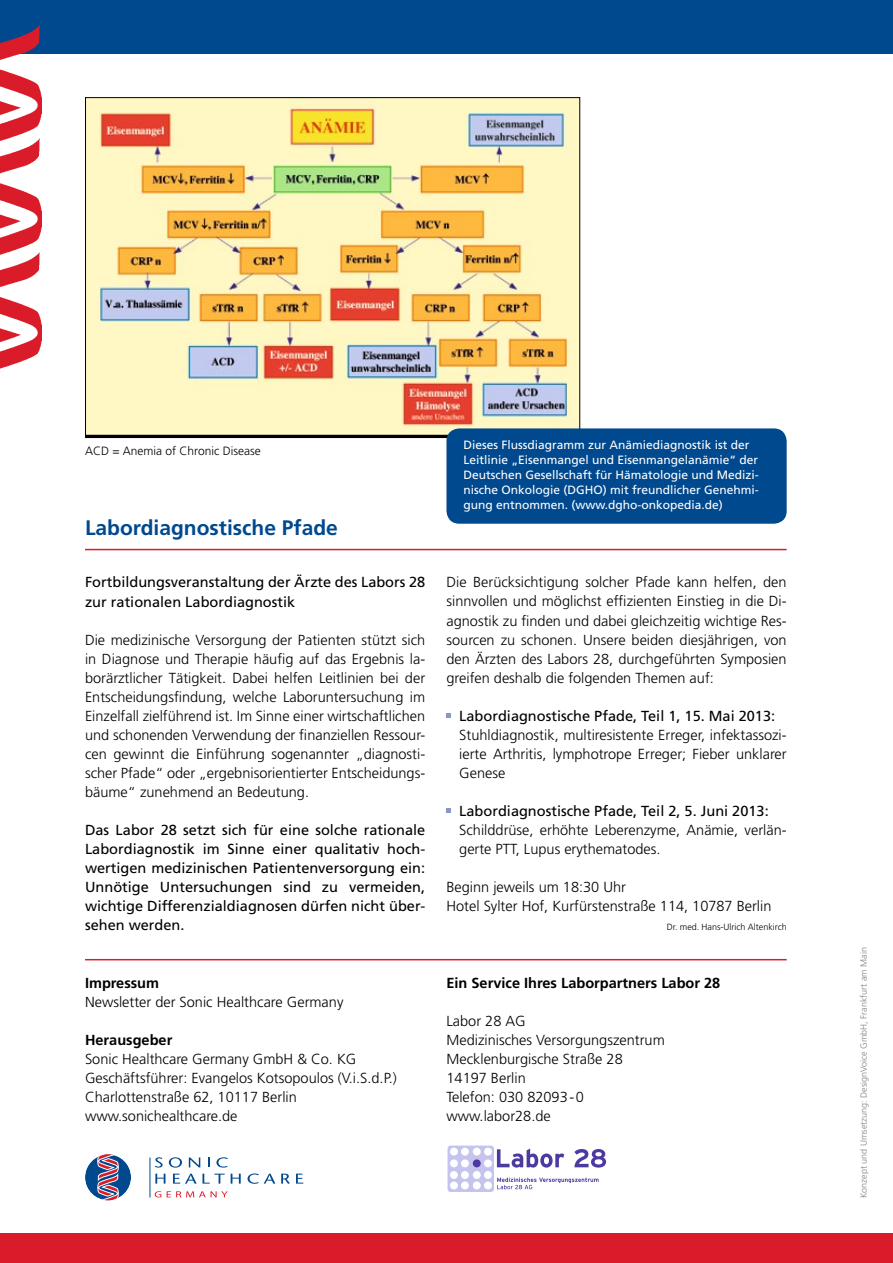
<style>
.page{position:relative;width:893px;height:1263px;background:#fff}
.page>*{position:absolute;margin:0;border:0;box-sizing:border-box;transform-origin:0 0}
.t1{font:700 21px "Frutiger";color:#00498f}
.t2{font:300 14.55px/19px "Frutiger";color:#000}
.t3{font:14.55px/19px "Frutiger";color:#000}
.t4{font:700 14.55px "Frutiger";color:#000}
.t5{font:12px/15px "Frutiger";color:#fff}
.t6{font:300 12px "Frutiger";color:#000}
.t7{font:300 9px "Frutiger";color:#818181}
.t8{font:300 9px "Frutiger";color:#000}
</style>
<div class="page">
<div style="left:0;top:1233px;width:893px;height:30px;background:#da1c2a"></div>
<hr style="left:85px;top:959px;width:702px;height:1px;background:#da1c2a">
<hr style="left:150px;top:1157px;width:1px;height:40px;background:#00498f">
<svg style="left:85px;top:1154px;width:46px;height:46px"></svg>
<svg style="left:155px;top:1157px;width:8px;height:10px"></svg>
<svg style="left:169px;top:1157px;width:13px;height:10px"></svg>
<svg style="left:189px;top:1157px;width:11px;height:10px"></svg>
<svg style="left:208px;top:1157px;width:2px;height:10px"></svg>
<svg style="left:216px;top:1157px;width:12px;height:10px"></svg>
<svg style="left:155px;top:1173px;width:10px;height:10px"></svg>
<svg style="left:173px;top:1173px;width:52px;height:10px"></svg>
<svg style="left:231px;top:1173px;width:10px;height:10px"></svg>
<svg style="left:247px;top:1173px;width:28px;height:11px"></svg>
<svg style="left:281px;top:1173px;width:9px;height:11px"></svg>
<svg style="left:296px;top:1173px;width:7px;height:10px"></svg>
<svg style="left:155px;top:1191px;width:6px;height:6px"></svg>
<svg style="left:167px;top:1191px;width:61px;height:6px"></svg>
<img style="left:87px;top:99px;width:491px;height:335px">
<hr style="left:85px;top:435px;width:495px;height:3px;background:#000">
<div style="left:448px;top:1145px;width:46px;height:47px;background:#c4c4ee;border-radius:3px"></div>
<div style="left:450px;top:1181px;width:8px;height:8px;background:#fff;border-radius:50%"></div>
<div style="left:461px;top:1181px;width:8px;height:8px;background:#fff;border-radius:50%"></div>
<div style="left:473px;top:1181px;width:8px;height:8px;background:#fff;border-radius:50%"></div>
<div style="left:484px;top:1181px;width:8px;height:8px;background:#fff;border-radius:50%"></div>
<div style="left:450px;top:1171px;width:8px;height:8px;background:#fff;border-radius:50%"></div>
<div style="left:461px;top:1171px;width:8px;height:8px;background:#fff;border-radius:50%"></div>
<div style="left:461px;top:1159px;width:8px;height:8px;background:#fff;border-radius:50%"></div>
<div style="left:484px;top:1171px;width:8px;height:8px;background:#fff;border-radius:50%"></div>
<div style="left:450px;top:1159px;width:8px;height:8px;background:#fff;border-radius:50%"></div>
<div style="left:473px;top:1171px;width:8px;height:8px;background:#fff;border-radius:50%"></div>
<div style="left:473px;top:1159px;width:8px;height:8px;background:#4c39a2;border-radius:50%"></div>
<div style="left:484px;top:1159px;width:8px;height:8px;background:#fff;border-radius:50%"></div>
<div style="left:450px;top:1148px;width:8px;height:7px;background:#fff;border-radius:50%"></div>
<div style="left:461px;top:1148px;width:8px;height:7px;background:#fff;border-radius:50%"></div>
<div style="left:473px;top:1148px;width:8px;height:7px;background:#fff;border-radius:50%"></div>
<div style="left:484px;top:1148px;width:8px;height:7px;background:#fff;border-radius:50%"></div>
<svg style="left:497px;top:1148px;width:67px;height:19px"></svg>
<svg style="left:574px;top:1149px;width:32px;height:18px"></svg>
<svg style="left:497px;top:1177px;width:102px;height:12px"></svg>
<div style="left:0;top:0;width:893px;height:53px;background:#00498f"></div>
<hr style="left:85px;top:549px;width:702px;height:1px;background:#da1c2a">
<svg style="left:446px;top:713px;width:5px;height:5px"></svg>
<svg style="left:446px;top:809px;width:5px;height:4px"></svg>
<img style="left:0;top:25px;width:41px;height:344px">
<div style="left:446px;top:428px;width:341px;height:96px;background:#00498f;border-radius:13px"></div>
<p class="t6" style="left:85px;top:444px;width:177px">ACD = Anemia of Chronic Disease</p>
<h1 class="t1" style="left:85px;top:515px;width:254px">Labordiagnostische Pfade</h1>
<p class="t3" style="left:85px;top:573px;width:342px">Fortbildungsveranstaltung der Ärzte des Labors 28 zur rationalen Labordiagnostik</p>
<p class="t2" style="left:85px;top:630px;width:342px;text-align:justify">Die medizinische Versorgung der Patienten stützt sich in Diagnose und Therapie häufig auf das Ergebnis la&shy;borärztlicher Tätigkeit. Dabei helfen Leitlinien bei der Entscheidungsfindung, welche Laboruntersuchung im Einzelfall zielführend ist. Im Sinne einer wirtschaftlichen und schonenden Verwendung der finanziellen Ressour&shy;cen gewinnt die Einführung sogenannter „diagnosti&shy;scher Pfade“ oder „ergebnisorientierter Entscheidungs&shy;bäume“ zunehmend an Bedeutung.</p>
<p class="t3" style="left:85px;top:821px;width:342px;text-align:justify">Das Labor 28 setzt sich für eine solche rationale Labordiagnostik im Sinne einer qualitativ hoch&shy;wertigen medizinischen Patientenversorgung ein:<br>Unnötige Untersuchungen sind zu vermeiden, wichtige Differenzialdiagnosen dürfen nicht über&shy;sehen werden.</p>
<p class="t4" style="left:85px;top:974px;width:76px">Impressum</p>
<p class="t2" style="left:85px;top:992px;width:260px">Newsletter der Sonic Healthcare Germany</p>
<p class="t4" style="left:85px;top:1031px;width:89px">Herausgeber</p>
<p class="t2" style="left:85px;top:1049px;width:313px">Sonic Healthcare Germany GmbH &amp; Co. KG Geschäftsführer: Evangelos Kotsopoulos (V.i.S.d.P.)<br>Charlottenstraße 62, 10117 Berlin www.sonichealthcare.de</p>
<p class="t5" style="left:463px;top:437px;width:297px">Dieses Flussdiagramm zur Anämiediagnostik ist der Leitlinie „Eisenmangel und Eisenmangelanämie“ der Deutschen Gesellschaft für Hämatologie und Medizi&shy;nische Onkologie (DGHO) mit freundlicher Genehmi&shy;gung entnommen. (www.dgho-onkopedia.de)</p>
<p class="t2" style="left:446px;top:573px;width:342px;text-align:justify">Die Berücksichtigung solcher Pfade kann helfen, den sinnvollen und möglichst effizienten Einstieg in die Di&shy;agnostik zu finden und dabei gleichzeitig wichtige Res&shy;sourcen zu schonen. Unsere beiden diesjährigen, von den Ärzten des Labors 28, durchgeführten Symposien greifen deshalb die folgenden Themen auf:</p>
<p class="t3" style="left:459px;top:706px;width:317px">Labordiagnostische Pfade, Teil 1, 15. Mai 2013:</p>
<p class="t2" style="left:459px;top:725px;width:329px;text-align:justify">Stuhldiagnostik, multiresistente Erreger, infektassozi&shy;ierte Arthritis, lymphotrope Erreger; Fieber unklarer Genese</p>
<p class="t3" style="left:459px;top:801px;width:311px">Labordiagnostische Pfade, Teil 2, 5. Juni 2013:</p>
<p class="t2" style="left:459px;top:821px;width:329px">Schilddrüse, erhöhte Leberenzyme, Anämie, verlän&shy;gerte PTT, Lupus erythematodes.</p>
<p class="t2" style="left:446px;top:878px;width:327px">Beginn jeweils um 18:30 Uhr<br>Hotel Sylter Hof, Kurfürstenstraße 114, 10787 Berlin</p>
<p class="t8" style="left:667px;top:922px;width:121px">Dr. med. Hans-Ulrich Altenkirch</p>
<p class="t4" style="left:446px;top:974px;width:275px">Ein Service Ihres Laborpartners Labor 28</p>
<p class="t2" style="left:446px;top:1011px;width:220px">Labor 28 AG<br>Medizinisches Versorgungszentrum<br>Mecklenburgische Straße 28<br>14197 Berlin<br>Telefon: 030 82093-0 www.labor28.de</p>
<p class="t7" style="left:858px;top:1198px;width:253px;rotate:-90deg">Konzept und Umsetzung: DesignVoice GmbH, Frankfurt am Main</p>
</div>
